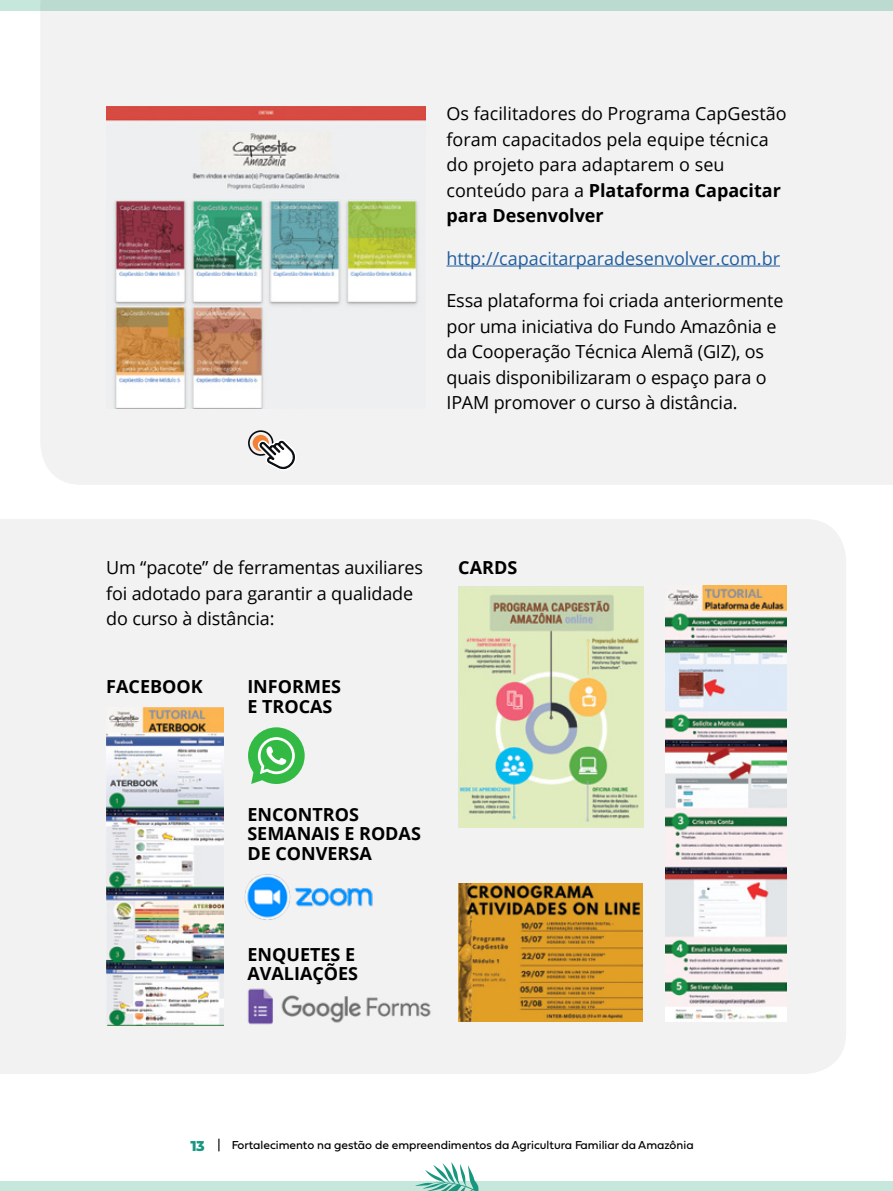
<style>
.page{position:relative;width:893px;height:1191px;background:#fff}
.page>*{position:absolute;margin:0;border:0;box-sizing:border-box;transform-origin:0 0}
.t1{font:18px/25.5px "Open Sans";letter-spacing:-.01em;color:#000}
.t2{font:700 18px/19.5px "Open Sans";color:#000}
.t3{font:18px "Open Sans";color:#215e9e}
.t4{font:12px "Fieldwork Geo";color:#000}
.s1{font-weight:700}
.s2{font-weight:900;font-size:15px;color:#179680}
</style>
<div class="page">
<div style="left:0;top:1181px;width:893px;height:10px;background:#c6e7dc"></div>
<div style="left:0;top:0;width:893px;height:10px;background:#c6e7dc"></div>
<svg style="left:415px;top:1162px;width:64px;height:29px"></svg>
<div style="left:40px;top:0;width:853px;height:485px;background:#f2f2f3"></div>
<div style="left:0;top:519px;width:846px;height:555px;background:#f2f2f3"></div>
<hr style="left:446px;top:265px;width:334px;height:1px;background:#215e9e">
<img style="left:106px;top:106px;width:319px;height:303px">
<svg style="left:248px;top:430px;width:53px;height:44px"></svg>
<img style="left:106px;top:707px;width:117px;height:318px">
<img style="left:665px;top:585px;width:122px;height:436px">
<img style="left:458px;top:883px;width:184px;height:138px">
<img style="left:458px;top:587px;width:185px;height:241px">
<svg style="left:248px;top:727px;width:57px;height:57px"></svg>
<img style="left:243px;top:874px;width:136px;height:49px">
<img style="left:238px;top:985px;width:197px;height:41px">
<p class="t1" style="left:446px;top:100px;width:342px">Os facilitadores do Programa CapGestão foram capacitados pela equipe técnica do projeto para adaptarem o seu conteúdo para a <span class="s1">Plataforma Capacitar para Desenvolver</span></p>
<p class="t3" style="left:446px;top:246px;width:335px">http://capacitarparadesenvolver.com.br</p>
<p class="t1" style="left:446px;top:287px;width:338px">Essa plataforma foi criada anteriormente por uma iniciativa do Fundo Amazônia e da Cooperação Técnica Alemã (GIZ), os quais disponibilizaram o espaço para o IPAM promover o curso à distância.</p>
<p class="t1" style="left:106px;top:554px;width:318px">Um “pacote” de ferramentas auxiliares foi adotado para garantir a qualidade do curso à distância:</p>
<p class="t2" style="left:106px;top:676px;width:98px">FACEBOOK</p>
<p class="t2" style="left:247px;top:676px;width:95px">INFORMES<br>E TROCAS</p>
<p class="t2" style="left:458px;top:557px;width:61px">CARDS</p>
<p class="t2" style="left:247px;top:803px;width:175px">ENCONTROS<br>SEMANAIS E RODAS<br>DE CONVERSA</p>
<p class="t2" style="left:247px;top:944px;width:112px">ENQUETES E<br>AVALIAÇÕES</p>
<p class="t4" style="left:190px;top:1135px;width:505px"><span class="s2">13</span> | Fortalecimento na gestão de empreendimentos da Agricultura Familiar da Amazônia</p>
</div>
